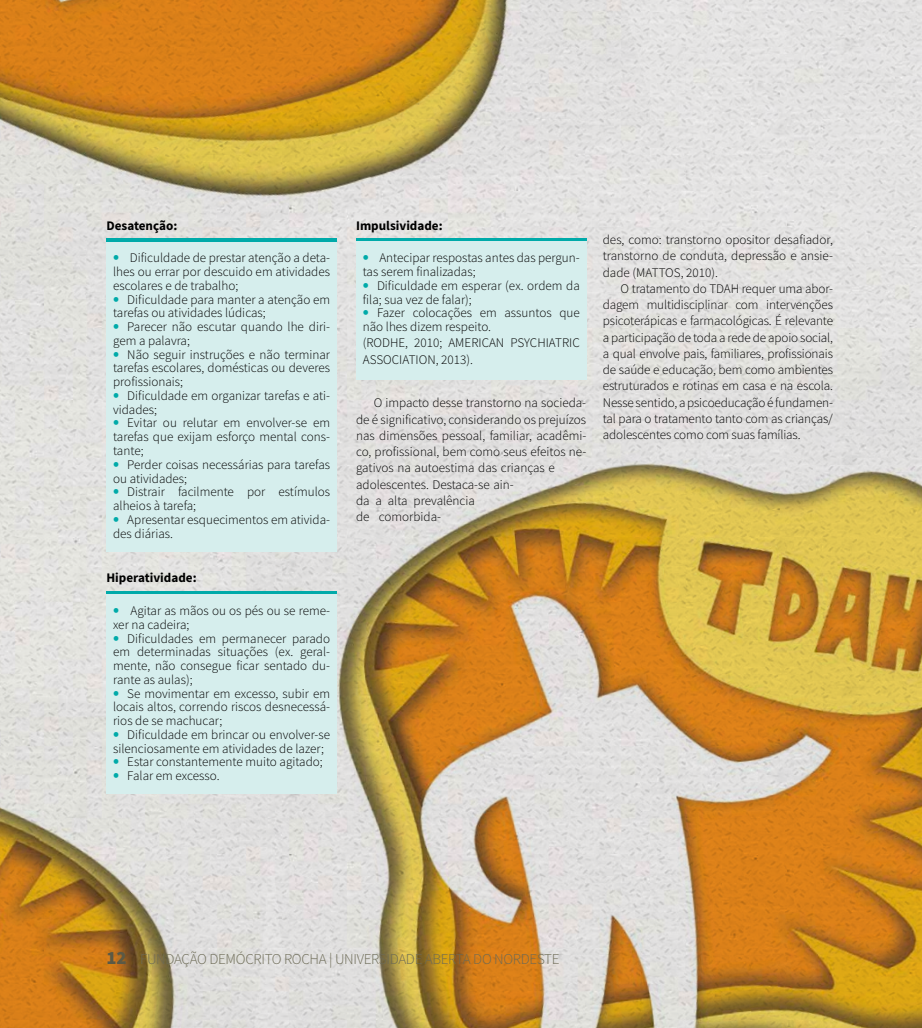
<style>
.page{position:relative;width:922px;height:1028px;background:#fff}
.page>*{position:absolute;margin:0;border:0;box-sizing:border-box;transform-origin:0 0}
.t1{font:300 15px "Source Sans Pro";letter-spacing:-.02em;color:#6c6a55}
.t2{font:300 13.12px/13.8px "Source Sans Pro";color:#000}
.t3{font:700 13.12px "Source Sans Pro";color:#000}
.s1{font-weight:700;font-size:17.5px;color:#00aaa9}
.s2{font-weight:900;font-size:18.75px;color:#5b5945}
</style>
<div class="page">
<img style="left:0;top:0;width:921px;height:1028px">
<svg style="left:356px;top:238px;width:230px;height:4px"></svg>
<div style="left:356px;top:242px;width:230px;height:138px;background:#d6eeed"></div>
<hr style="left:106px;top:238px;width:231px;height:4px;background:#00aaa9">
<div style="left:106px;top:242px;width:231px;height:309px;background:#d6eeed"></div>
<hr style="left:106px;top:591px;width:231px;height:3px;background:#00aaa9">
<div style="left:106px;top:594px;width:231px;height:200px;background:#d6eeed"></div>
<p class="t3" style="left:106px;top:216px;width:72px">Desatenção:</p>
<p class="t2" style="left:113px;top:251px;width:218px;text-align:justify"><span class="s1">•</span> Dificuldade de prestar atenção a deta&shy;lhes ou errar por descuido em atividades escolares e de trabalho;</p>
<p class="t2" style="left:113px;top:292px;width:218px"><span class="s1">•</span> Dificuldade para manter a atenção em tarefas ou atividades lúdicas;</p>
<p class="t2" style="left:113px;top:320px;width:218px"><span class="s1">•</span> Parecer não escutar quando lhe diri&shy;gem a palavra;</p>
<p class="t2" style="left:113px;top:347px;width:218px;text-align:justify"><span class="s1">•</span> Não seguir instruções e não terminar tarefas escolares, domésticas ou deveres profissionais;</p>
<p class="t2" style="left:113px;top:389px;width:218px"><span class="s1">•</span> Dificuldade em organizar tarefas e ati&shy;vidades;</p>
<p class="t2" style="left:113px;top:416px;width:218px;text-align:justify"><span class="s1">•</span> Evitar ou relutar em envolver-se em tarefas que exijam esforço mental cons&shy;tante;</p>
<p class="t2" style="left:113px;top:457px;width:218px"><span class="s1">•</span> Perder coisas necessárias para tarefas ou atividades;</p>
<p class="t2" style="left:113px;top:485px;width:218px"><span class="s1">•</span> Distrair facilmente por estímulos alheios à tarefa;</p>
<p class="t2" style="left:113px;top:512px;width:218px"><span class="s1">•</span> Apresentar esquecimentos em ativida&shy;des diárias.</p>
<p class="t3" style="left:106px;top:569px;width:92px">Hiperatividade:</p>
<p class="t2" style="left:113px;top:604px;width:218px"><span class="s1">•</span> Agitar as mãos ou os pés ou se reme&shy;xer na cadeira;</p>
<p class="t2" style="left:113px;top:631px;width:218px;text-align:justify"><span class="s1">•</span> Dificuldades em permanecer parado em determinadas situações (ex. geral&shy;mente, não consegue ficar sentado du&shy;rante as aulas);</p>
<p class="t2" style="left:113px;top:686px;width:218px;text-align:justify"><span class="s1">•</span> Se movimentar em excesso, subir em locais altos, correndo riscos desnecessá&shy;rios de se machucar;</p>
<p class="t2" style="left:113px;top:727px;width:218px"><span class="s1">•</span> Dificuldade em brincar ou envolver-se silenciosamente em atividades de lazer;</p>
<p class="t2" style="left:113px;top:755px;width:211px"><span class="s1">•</span> Estar constantemente muito agitado;</p>
<p class="t2" style="left:113px;top:769px;width:108px"><span class="s1">•</span> Falar em excesso.</p>
<p class="t3" style="left:356px;top:216px;width:88px">Impulsividade:</p>
<p class="t2" style="left:363px;top:251px;width:218px"><span class="s1">•</span> Antecipar respostas antes das pergun&shy;tas serem finalizadas;</p>
<p class="t2" style="left:363px;top:279px;width:218px"><span class="s1">•</span> Dificuldade em esperar (ex. ordem da fila; sua vez de falar);</p>
<p class="t2" style="left:363px;top:306px;width:218px"><span class="s1">•</span> Fazer colocações em assuntos que não lhes dizem respeito.</p>
<p class="t2" style="left:363px;top:335px;width:218px;line-height:16.2px">(RODHE, 2010; AMERICAN PSYCHIATRIC<br>ASSOCIATION, 2013).</p>
<p class="t2" style="left:356px;top:395px;width:232px;line-height:16.2px;text-indent:18px">O impacto desse transtorno na socieda&shy;de é significativo, considerando os prejuízos nas dimensões pessoal, familiar, acadêmi&shy;co, profissional, bem como seus efeitos ne&shy;gativos na autoestima das crianças e adolescentes. Destaca-se ain-<br>da a alta prevalência<br>de comorbida-</p>
<p class="t2" style="left:602px;top:232px;width:232px;line-height:16.2px;text-align:justify">des, como: transtorno opositor desafiador, transtorno de conduta, depressão e ansie&shy;dade (MATTOS, 2010).</p>
<p class="t2" style="left:602px;top:280px;width:232px;line-height:16.2px;text-align:justify;text-indent:18px">O tratamento do TDAH requer uma abor&shy;dagem multidisciplinar com intervenções psicoterápicas e farmacológicas. É relevante a participação de toda a rede de apoio social, a qual envolve pais, familiares, profissionais de saúde e educação, bem como ambientes estruturados e rotinas em casa e na escola.<br>Nesse sentido, a psicoeducação é fundamen&shy;tal para o tratamento tanto com as crianças/ adolescentes como com suas famílias.</p>
<p class="t1" style="left:106px;top:950px;width:454px"><span class="s2">12</span> FUNDAÇÃO DEMÓCRITO ROCHA | UNIVERSIDADE ABERTA DO NORDESTE</p>
</div>
